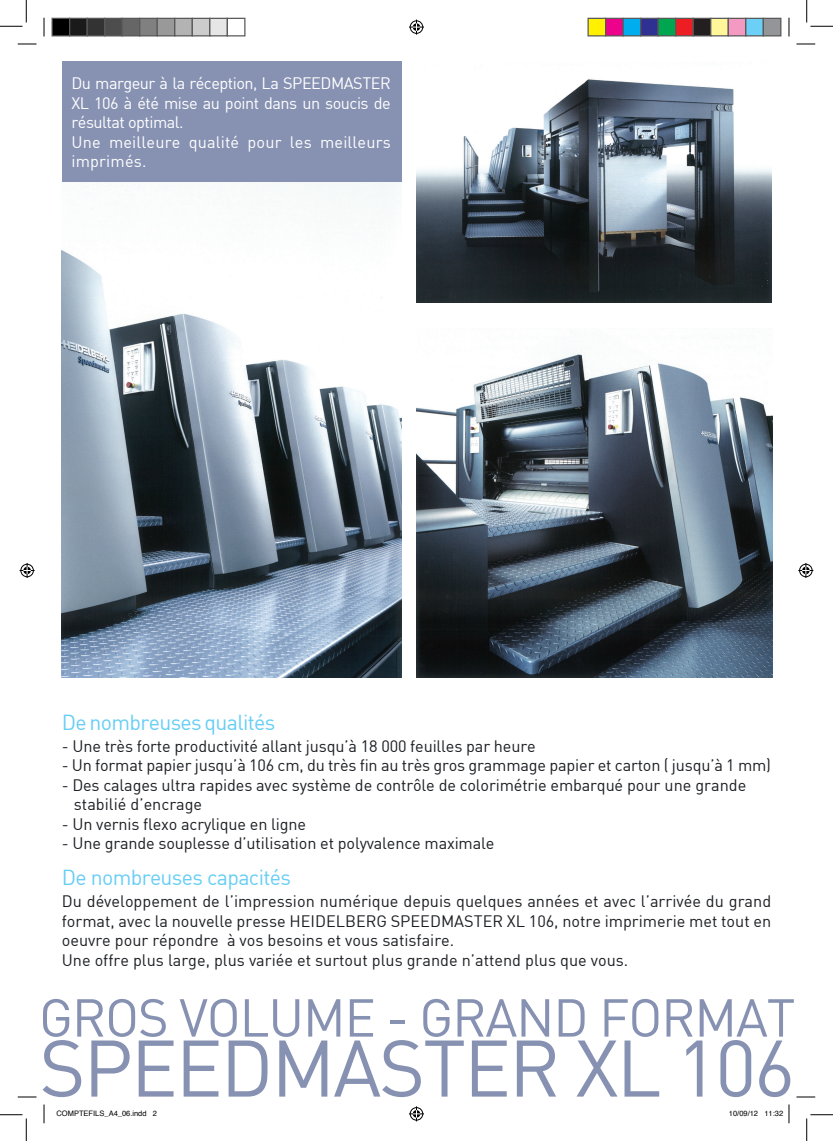
<style>
.page{position:relative;width:833px;height:1141px;background:#fff}
.page>*{position:absolute;margin:0;border:0;box-sizing:border-box;transform-origin:0 0}
.t1{font:78.75px "DIN";letter-spacing:-.03em;color:#8792b3}
.t2{font:52.5px "DIN";letter-spacing:-.025em;color:#8792b3}
.t3{font:21.25px "DIN";letter-spacing:-.03em;color:#67cef5}
.t4{font:16.25px/19.5px "DIN";letter-spacing:-.01em;color:#1c1e22;text-align:justify}
.t5{font:16.25px/19.5px "DIN";letter-spacing:-.03em;color:#fff;text-align:justify}
.t6{font:16.25px/19.5px "DIN";letter-spacing:.01em;color:#fff}
.t7{font:7.5px "Helvetica";color:#000}
</style>
<div class="page">
<img style="left:62px;top:182px;width:339px;height:495px">
<div style="left:62px;top:62px;width:339px;height:120px;background:#8792b3"></div>
<img style="left:416px;top:79px;width:354px;height:223px">
<img style="left:416px;top:350px;width:356px;height:327px">
<svg style="left:18px;top:43px;width:18px;height:2px"></svg>
<svg style="left:796px;top:43px;width:18px;height:2px"></svg>
<svg style="left:18px;top:1096px;width:18px;height:1px"></svg>
<svg style="left:796px;top:1096px;width:18px;height:1px"></svg>
<svg style="left:43px;top:18px;width:2px;height:18px"></svg>
<svg style="left:43px;top:1104px;width:2px;height:19px"></svg>
<svg style="left:788px;top:18px;width:1px;height:18px"></svg>
<svg style="left:0;top:0;width:27px;height:27px"></svg>
<svg style="left:0;top:1114px;width:27px;height:26px"></svg>
<svg style="left:806px;top:0;width:26px;height:27px"></svg>
<svg style="left:806px;top:1114px;width:26px;height:26px"></svg>
<svg style="left:409px;top:20px;width:15px;height:15px"></svg>
<svg style="left:409px;top:1106px;width:15px;height:15px"></svg>
<svg style="left:20px;top:563px;width:15px;height:15px"></svg>
<svg style="left:798px;top:563px;width:14px;height:15px"></svg>
<div style="left:52px;top:18px;width:18px;height:18px;background:#000"></div>
<div style="left:51px;top:18px;width:19px;height:18px;border:1px solid #595959"></div>
<div style="left:70px;top:18px;width:17px;height:18px;background:#1a1a1a"></div>
<div style="left:69px;top:18px;width:19px;height:18px;border:1px solid #595959"></div>
<div style="left:87px;top:18px;width:18px;height:18px;background:#333"></div>
<div style="left:86px;top:18px;width:19px;height:18px;border:1px solid #595959"></div>
<div style="left:105px;top:18px;width:17px;height:18px;background:#4d4d4d"></div>
<div style="left:104px;top:18px;width:19px;height:18px;border:1px solid #595959"></div>
<div style="left:122px;top:18px;width:18px;height:18px;background:#666"></div>
<div style="left:121px;top:18px;width:19px;height:18px;border:1px solid #595959"></div>
<div style="left:140px;top:18px;width:17px;height:18px;background:#808080"></div>
<div style="left:139px;top:18px;width:19px;height:18px;border:1px solid #595959"></div>
<div style="left:157px;top:18px;width:18px;height:18px;background:#999"></div>
<div style="left:156px;top:18px;width:19px;height:18px;border:1px solid #595959"></div>
<div style="left:175px;top:18px;width:17px;height:18px;background:#b3b3b3"></div>
<div style="left:174px;top:18px;width:19px;height:18px;border:1px solid #595959"></div>
<div style="left:192px;top:18px;width:18px;height:18px;background:#ccc"></div>
<div style="left:191px;top:18px;width:19px;height:18px;border:1px solid #595959"></div>
<div style="left:210px;top:18px;width:17px;height:18px;background:#e6e6e6"></div>
<div style="left:209px;top:18px;width:19px;height:18px;border:1px solid #595959"></div>
<div style="left:226px;top:18px;width:19px;height:18px;border:1px solid #595959"></div>
<div style="left:587px;top:18px;width:18px;height:18px;background:#fff101"></div>
<div style="left:587px;top:18px;width:19px;height:18px;border:1px solid #595959"></div>
<div style="left:605px;top:18px;width:17px;height:18px;background:#ed028c"></div>
<div style="left:604px;top:18px;width:19px;height:18px;border:1px solid #595959"></div>
<div style="left:622px;top:18px;width:18px;height:18px;background:#00aeef"></div>
<div style="left:622px;top:18px;width:19px;height:18px;border:1px solid #595959"></div>
<div style="left:640px;top:18px;width:17px;height:18px;background:#2e3092"></div>
<div style="left:639px;top:18px;width:19px;height:18px;border:1px solid #595959"></div>
<div style="left:657px;top:18px;width:18px;height:18px;background:#00a54f"></div>
<div style="left:657px;top:18px;width:19px;height:18px;border:1px solid #595959"></div>
<div style="left:675px;top:18px;width:17px;height:18px;background:#ee1d23"></div>
<div style="left:674px;top:18px;width:19px;height:18px;border:1px solid #595959"></div>
<div style="left:692px;top:18px;width:18px;height:18px;background:#231f20"></div>
<div style="left:692px;top:18px;width:19px;height:18px;border:1px solid #595959"></div>
<div style="left:710px;top:18px;width:17px;height:18px;background:#fff79a"></div>
<div style="left:709px;top:18px;width:19px;height:18px;border:1px solid #595959"></div>
<div style="left:727px;top:18px;width:18px;height:18px;background:#f499c2"></div>
<div style="left:727px;top:18px;width:19px;height:18px;border:1px solid #595959"></div>
<div style="left:745px;top:18px;width:17px;height:18px;background:#6bcff6"></div>
<div style="left:744px;top:18px;width:19px;height:18px;border:1px solid #595959"></div>
<div style="left:762px;top:18px;width:18px;height:18px;background:#939598"></div>
<div style="left:762px;top:18px;width:19px;height:18px;border:1px solid #595959"></div>
<svg style="left:788px;top:1104px;width:1px;height:19px"></svg>
<p class="t5" style="left:71px;top:73px;width:320px">Du margeur à la réception, La SPEEDMASTER XL 106 à été mise au point dans un soucis de résultat optimal.</p>
<p class="t6" style="left:71px;top:132px;width:320px">Une meilleure qualité pour les meilleurs imprimés.</p>
<p class="t3" style="left:62px;top:709px;width:215px">De nombreuses qualités</p>
<p class="t4" style="left:62px;top:735px;width:475px">- Une très forte productivité allant jusqu’à 18 000 feuilles par heure</p>
<p class="t4" style="left:62px;top:755px;width:710px">- Un format papier jusqu’à 106 cm, du très fin au très gros grammage papier et carton ( jusqu’à 1 mm)</p>
<p class="t4" style="left:62px;top:774px;width:685px">- Des calages ultra rapides avec système de contrôle de colorimétrie embarqué pour une grande</p>
<p class="t4" style="left:74px;top:794px;width:130px">stabilié d’encrage</p>
<p class="t4" style="left:62px;top:813px;width:246px">- Un vernis flexo acrylique en ligne</p>
<p class="t4" style="left:62px;top:833px;width:434px">- Une grande souplesse d’utilisation et polyvalence maximale</p>
<p class="t3" style="left:62px;top:863px;width:231px">De nombreuses capacités</p>
<p class="t4" style="left:62px;top:891px;width:710px">Du développement de l’impression numérique depuis quelques années et avec l’arrivée du grand format, avec la nouvelle presse HEIDELBERG SPEEDMASTER XL 106, notre imprimerie met tout en oeuvre pour répondre à vos besoins et vous satisfaire.</p>
<p class="t4" style="left:62px;top:949px;width:567px">Une offre plus large, plus variée et surtout plus grande n’attend plus que vous.</p>
<p class="t2" style="left:39px;top:984px;width:757px">GROS VOLUME - GRAND FORMAT</p>
<p class="t1" style="left:39px;top:1018px;width:757px">SPEEDMASTER XL 106</p>
<p class="t7" style="left:56px;top:1107px;width:102px">COMPTEFILS_A4_06.indd 2</p>
<p class="t7" style="left:728px;top:1107px;width:56px">10/09/12 11:32</p>
</div>
